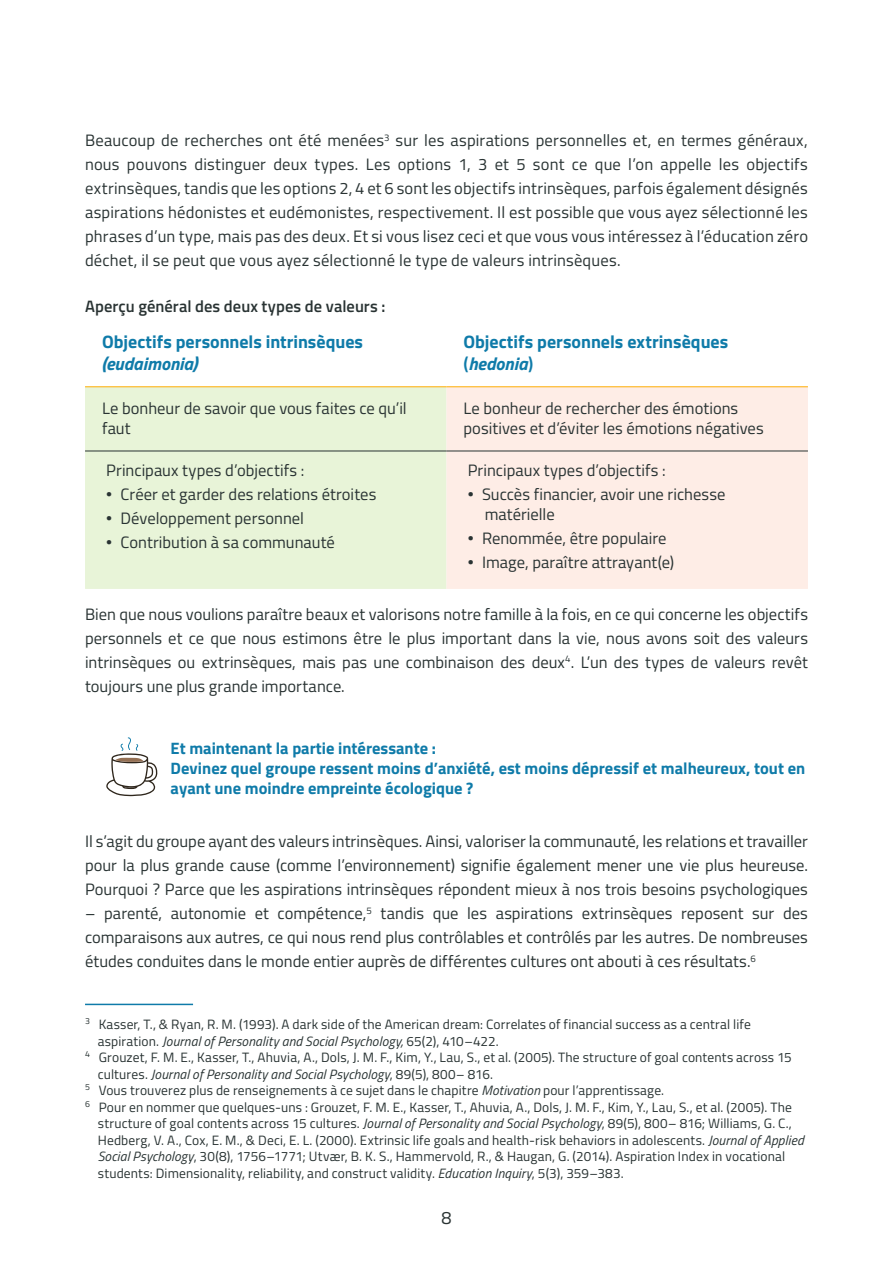
<style>
.page{position:relative;width:893px;height:1263px;background:#fff}
.page>*{position:absolute;margin:0;border:0;box-sizing:border-box;transform-origin:0 0}
.Tabeli_header{font:700 18px/21.6px "Titillium Web";color:#0f7ba9}
.t1{font:18px "Titillium Web";color:#293333}
.Sisu{font:16.5px/24px "Titillium Web";color:#293333;text-align:justify}
.tabeli_tekst_11pt{font:16.5px/19.8px "Titillium Web";color:#293333}
.mõttepaus_kohvitass{font:700 16.5px/19.8px "Titillium Web";color:#0f7ba9}
.Tabeli_joonise_pealk{font:600 16.5px "Titillium Web";letter-spacing:.005em;color:#293333}
.Footnote_tekst{font:13.5px/16.5px "Titillium Web";letter-spacing:.01em;color:#293333}
.s1{font-style:italic}
.s2{font-weight:600}
.s3{font-family:"Montserrat";font-weight:900}
</style>
<div class="page">
<div style="left:85px;top:387px;width:361px;height:202px;background:#e8f4d8"></div>
<div style="left:446px;top:387px;width:362px;height:202px;background:#feede6"></div>
<hr style="left:85px;top:386px;width:361px;height:1px;background:#ffad05">
<hr style="left:446px;top:386px;width:362px;height:1px;background:#ffad05">
<hr style="left:85px;top:451px;width:361px;height:1px;background:#293333">
<hr style="left:446px;top:451px;width:362px;height:1px;background:#293333">
<hr style="left:85px;top:1004px;width:108px;height:1px;background:#0f7ba9">
<svg style="left:106px;top:737px;width:52px;height:59px"></svg>
<p class="Sisu" style="left:85px;top:128px;width:724px">Beaucoup de recherches ont été menées<sup>3</sup> sur les aspirations personnelles et, en termes généraux, nous pouvons distinguer deux types. Les options 1, 3 et 5 sont ce que l’on appelle les objectifs extrinsèques, tandis que les options 2, 4 et 6 sont les objectifs intrinsèques, parfois également désignés aspirations hédonistes et eudémonistes, respectivement. Il est possible que vous ayez sélectionné les phrases d’un type, mais pas des deux. Et si vous lisez ceci et que vous vous intéressez à l’éducation zéro déchet, il se peut que vous ayez sélectionné le type de valeurs intrinsèques.</p>
<p class="Tabeli_joonise_pealk" style="left:85px;top:293px;width:302px">Aperçu général des deux types de valeurs :</p>
<p class="Tabeli_header" style="left:102px;top:330px;width:263px">Objectifs personnels intrinsèques <span class="s1">(eudaimonia)</span></p>
<p class="Tabeli_header" style="left:463px;top:330px;width:266px">Objectifs personnels extrinsèques <span class="s2">(</span><span class="s1">hedonia</span><span class="s2">)</span></p>
<p class="tabeli_tekst_11pt" style="left:102px;top:398px;width:306px">Le bonheur de savoir que vous faites ce qu’il faut</p>
<p class="tabeli_tekst_11pt" style="left:463px;top:398px;width:302px">Le bonheur de rechercher des émotions positives et d’éviter les émotions négatives</p>
<p class="tabeli_tekst_11pt" style="left:106px;top:459px;width:200px">Principaux types d’objectifs :</p>
<p class="Sisu" style="left:106px;top:481px;width:272px"><span class="s3">∙</span> Créer et garder des relations étroites</p>
<p class="Sisu" style="left:106px;top:505px;width:199px"><span class="s3">∙</span> Développement personnel</p>
<p class="Sisu" style="left:106px;top:529px;width:230px"><span class="s3">∙</span> Contribution à sa communauté</p>
<p class="tabeli_tekst_11pt" style="left:468px;top:459px;width:200px">Principaux types d’objectifs :</p>
<p class="Sisu" style="left:485px;top:483px;width:242px;line-height:19.8px;text-indent:-17px"><span class="s3">∙</span> Succès financier, avoir une richesse matérielle</p>
<p class="Sisu" style="left:468px;top:525px;width:200px"><span class="s3">∙</span> Renommée, être populaire</p>
<p class="Sisu" style="left:468px;top:549px;width:208px"><span class="s3">∙</span> Image, paraître attrayant(e)</p>
<p class="Sisu" style="left:85px;top:601px;width:724px">Bien que nous voulions paraître beaux et valorisons notre famille à la fois, en ce qui concerne les objectifs personnels et ce que nous estimons être le plus important dans la vie, nous avons soit des valeurs intrinsèques ou extrinsèques, mais pas une combinaison des deux<sup>4</sup>. L’un des types de valeurs revêt toujours une plus grande importance.</p>
<p class="mõttepaus_kohvitass" style="left:171px;top:737px;width:636px">Et maintenant la partie intéressante :<br>Devinez quel groupe ressent moins d’anxiété, est moins dépressif et malheureux, tout en ayant une moindre empreinte écologique ?</p>
<p class="Sisu" style="left:85px;top:829px;width:724px">Il s’agit du groupe ayant des valeurs intrinsèques. Ainsi, valoriser la communauté, les relations et travailler pour la plus grande cause (comme l’environnement) signifie également mener une vie plus heureuse.<br>Pourquoi ? Parce que les aspirations intrinsèques répondent mieux à nos trois besoins psychologiques</p>
<p class="Sisu" style="left:85px;top:901px;width:724px">– parenté, autonomie et compétence,<sup>5</sup> tandis que les aspirations extrinsèques reposent sur des comparaisons aux autres, ce qui nous rend plus contrôlables et contrôlés par les autres. De nombreuses études conduites dans le monde entier auprès de différentes cultures ont abouti à ces résultats.<sup>6</sup></p>
<p class="Footnote_tekst" style="left:98px;top:1016px;width:655px;text-indent:-13px"><sup>3</sup> Kasser, T., &amp; Ryan, R. M. (1993). A dark side of the American dream: Correlates of financial success as a central life aspiration. <span class="s1">Journal of Personality and Social Psychology,</span> 65(2), 410–422.</p>
<p class="Footnote_tekst" style="left:98px;top:1049px;width:695px;text-indent:-13px"><sup>4</sup> Grouzet, F. M. E., Kasser, T., Ahuvia, A., Dols, J. M. F., Kim, Y., Lau, S., et al. (2005). The structure of goal contents across 15 cultures. <span class="s1">Journal of Personality and Social Psychology</span>, 89(5), 800– 816.</p>
<p class="Footnote_tekst" style="left:85px;top:1082px;width:581px"><sup>5</sup> Vous trouverez plus de renseignements à ce sujet dans le chapitre <span class="s1">Motivation</span> pour l’apprentissage.</p>
<p class="Footnote_tekst" style="left:98px;top:1098px;width:707px;text-indent:-13px"><sup>6</sup> Pour en nommer que quelques-uns : Grouzet, F. M. E., Kasser, T., Ahuvia, A., Dols, J. M. F., Kim, Y., Lau, S., et al. (2005). The structure of goal contents across 15 cultures. <span class="s1">Journal of Personality and Social Psychology</span>, 89(5), 800– 816; Williams, G. C., Hedberg, V. A., Cox, E. M., &amp; Deci, E. L. (2000). Extrinsic life goals and health-risk behaviors in adolescents. <span class="s1">Journal of Applied Social Psychology</span>, 30(8), 1756–1771; Utvær, B. K. S., Hammervold, R., &amp; Haugan, G. (2014). Aspiration Index in vocational students: Dimensionality, reliability, and construct validity. <span class="s1">Education Inquiry</span>, 5(3), 359–383.</p>
<p class="t1" style="left:441px;top:1204px;width:12px">8</p>
</div>
